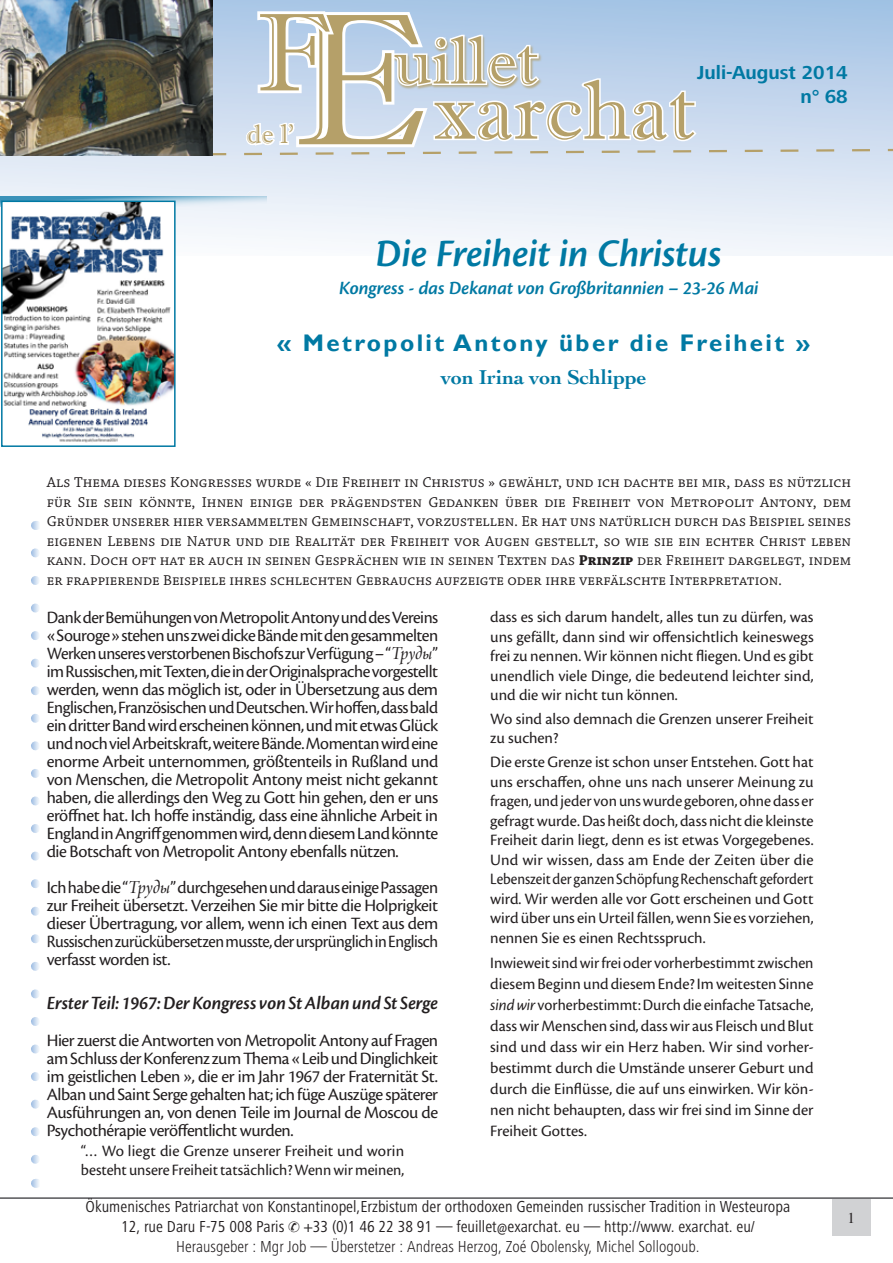
<style>
.page{position:relative;width:893px;height:1263px;background:#fff}
.page>*{position:absolute;margin:0;border:0;box-sizing:border-box;transform-origin:0 0}
.t1{font:187.5px "Imprint MT Shadow";color:#b5a069}
.t2{font:110.7px "Imprint MT Shadow";color:#b5a069}
.t3{font:84px "Imprint MT Shadow";color:#b5a069}
.t4{font:67.05px "Imprint MT Shadow";color:#b5a069}
.Cronos-texte_TItre{font:40.5px "Cronos Pro Semibold Subh It";letter-spacing:-.005em;color:#0079a3}
.t5{font:27px "Imprint MT Shadow";color:#b5a069}
.Titre_Voyage{font:700 24px "Gill Sans";letter-spacing:.1em;color:#0079a3}
.intertitre{font:700 21px "Cochin";color:#0079a3}
.Cronos-texte_TItre-2{font:19.5px "Cronos Pro Semibold Subh It";color:#231f20}
.Cronos-texte_TItre-3{font:19.5px "Cronos Pro Semibold Subh It";letter-spacing:-.005em;color:#0079a3}
.Frutiger-RETRAIT{font:700 19.5px "Frutiger Next LT";color:#0079a3}
.Cronos-Deutsch{font:18px/18px "Cronos Pro";letter-spacing:-.025em;color:#231f20;text-align:justify}
.Cronos-texte_retrait{font:16.5px/19.5px "Cronos Pro";color:#231f20;text-align:justify}
.t6{font:condensed 16.5px "Frutiger Next LT";color:#231f20}
.t7{font:300 condensed 16.5px "Frutiger Next LT";color:#231f20}
.chapeau{font:15px/19.5px "Chaparral Pro Capt";color:#231f20;text-align:justify}
.t8{font:15px "Times";color:#231f20}
.s1{font-family:"Chaparral Pro";font-weight:700}
.s2{font-family:"Arno Pro Italic Display";font-size:19.5px}
.s3{font-style:italic}
</style>
<div class="page">
<svg style="left:0;top:0;width:893px;height:255px"></svg>
<div style="left:832px;top:1199px;width:38px;height:37px;background:#d1d2d4"></div>
<hr style="left:0;top:1197px;width:893px;height:2px;background:#636366">
<img style="left:0;top:0;width:213px;height:155px">
<svg style="left:206px;top:8px;width:687px;height:148px"></svg>
<svg style="left:31px;top:553px;width:8px;height:611px"></svg>
<svg style="left:0;top:196px;width:266px;height:11px;background:#90c0d7"></svg>
<img style="left:4px;top:204px;width:169px;height:239px">
<div style="left:1px;top:201px;width:175px;height:246px;border:2px solid #0079a3"></div>
<p class="t2" style="left:257px;top:-12px;width:76px">F</p>
<p class="t1" style="left:295px;top:-30px;width:132px">E</p>
<p class="t4" style="left:393px;top:21px;width:146px">uillet</p>
<p class="Frutiger-RETRAIT" style="left:697px;top:61px;width:152px">Juli-August 2014</p>
<p class="Frutiger-RETRAIT" style="left:800px;top:85px;width:49px">n° 68</p>
<p class="t3" style="left:434px;top:61px;width:263px">xarchat</p>
<p class="t5" style="left:247px;top:118px;width:49px">de l’</p>
<p class="Cronos-texte_TItre" style="left:376px;top:230px;width:347px">Die Freiheit in Christus</p>
<p class="Cronos-texte_TItre-3" style="left:339px;top:277px;width:421px">Kongress - das Dekanat von Großbritannien – 23-26 Mai</p>
<p class="Titre_Voyage" style="left:277px;top:329px;width:534px">« Metropolit Antony über die Freiheit »</p>
<p class="intertitre" style="left:441px;top:363px;width:207px">von Irina von Schlippe</p>
<p class="chapeau" style="left:47px;top:473px;width:806px">Als Thema dieses Kongresses wurde « Die Freiheit in Christus » gewählt, und ich dachte bei mir, dass es nützlich für Sie sein könnte, Ihnen einige der prägendsten Gedanken über die Freiheit von Metropolit Antony, dem Gründer unserer hier versammelten Gemeinschaft, vorzustellen. Er hat uns natürlich durch das Beispiel seines eigenen Lebens die Natur und die Realität der Freiheit vor Augen gestellt, so wie sie ein echter Christ leben kann. Doch oft hat er auch in seinen Gesprächen wie in seinen Texten das <span class="s1">Prinzip</span> der Freiheit dargelegt, indem er frappierende Beispiele ihres schlechten Gebrauchs aufzeigte oder ihre verfälschte Interpretation.</p>
<p class="Cronos-Deutsch" style="left:47px;top:609px;width:393px">Dank der Bemühungen von Metropolit Antony und des Vereins « Souroge » stehen uns zwei dicke Bände mit den gesammelten Werken unseres verstorbenen Bischofs zur Verfügung – “<span class="s2">Труды</span>” im Russischen, mit Texten, die in der Originalsprache vorgestellt werden, wenn das möglich ist, oder in Übersetzung aus dem Englischen, Französischen und Deutschen. Wir hoffen, dass bald ein dritter Band wird erscheinen können, und mit etwas Glück und noch viel Arbeitskraft, weitere Bände. Momentan wird eine enorme Arbeit unternommen, größtenteils in Rußland und von Menschen, die Metropolit Antony meist nicht gekannt haben, die allerdings den Weg zu Gott hin gehen, den er uns eröffnet hat. Ich hoffe inständig, dass eine ähnliche Arbeit in England in Angriff genommen wird, denn diesem Land könnte die Botschaft von Metropolit Antony ebenfalls nützen.</p>
<p class="Cronos-Deutsch" style="left:47px;top:879px;width:393px">Ich habe die “<span class="s2">Труды</span>” durchgesehen und daraus einige Passagen zur Freiheit übersetzt. Verzeihen Sie mir bitte die Holprigkeit dieser Übertragung, vor allem, wenn ich einen Text aus dem Russischen zurückübersetzen musste, der ursprünglich in Englisch verfasst worden ist.</p>
<p class="Cronos-texte_TItre-2" style="left:47px;top:991px;width:393px">Erster Teil: 1967: Der Kongress von St Alban und St Serge</p>
<p class="Cronos-Deutsch" style="left:47px;top:1031px;width:393px">Hier zuerst die Antworten von Metropolit Antony auf Fragen am Schluss der Konferenz zum Thema « Leib und Dinglichkeit im geistlichen Leben », die er im Jahr 1967 der Fraternität St.<br>Alban und Saint Serge gehalten hat; ich füge Auszüge späterer Ausführungen an, von denen Teile im Journal de Moscou de Psychothérapie veröffentlicht wurden.</p>
<p class="Cronos-texte_retrait" style="left:81px;top:1141px;width:325px">“… Wo liegt die Grenze unserer Freiheit und worin besteht unsere Freiheit tatsächlich? Wenn wir meinen,</p>
<p class="Cronos-texte_retrait" style="left:490px;top:607px;width:325px">dass es sich darum handelt, alles tun zu dürfen, was uns gefällt, dann sind wir offensichtlich keineswegs frei zu nennen. Wir können nicht fliegen. Und es gibt unendlich viele Dinge, die bedeutend leichter sind, und die wir nicht tun können.</p>
<p class="Cronos-texte_retrait" style="left:490px;top:709px;width:325px">Wo sind also demnach die Grenzen unserer Freiheit zu suchen?</p>
<p class="Cronos-texte_retrait" style="left:490px;top:752px;width:325px">Die erste Grenze ist schon unser Entstehen. Gott hat uns erschaffen, ohne uns nach unserer Meinung zu fragen, und jeder von uns wurde geboren, ohne dass er gefragt wurde. Das heißt doch, dass nicht die kleinste Freiheit darin liegt, denn es ist etwas Vorgegebenes.<br>Und wir wissen, dass am Ende der Zeiten über die Lebenszeit der ganzen Schöpfung Rechenschaft gefordert wird. Wir werden alle vor Gott erscheinen und Gott wird über uns ein Urteil fällen, wenn Sie es vorziehen, nennen Sie es einen Rechtsspruch.</p>
<p class="Cronos-texte_retrait" style="left:490px;top:952px;width:325px;line-height:21px">Inwieweit sind wir frei oder vorherbestimmt zwischen diesem Beginn und diesem Ende? Im weitesten Sinne <span class="s3">sind wir</span> vorherbestimmt: Durch die einfache Tatsache, dass wir Menschen sind, dass wir aus Fleisch und Blut sind und dass wir ein Herz haben. Wir sind vorher&shy;bestimmt durch die Umstände unserer Geburt und durch die Einflüsse, die auf uns einwirken. Wir kön&shy;nen nicht behaupten, dass wir frei sind im Sinne der Freiheit Gottes.</p>
<p class="t6" style="left:86px;top:1197px;width:706px">Ökumenisches Patriarchat von Konstantinopel,Erzbistum der orthodoxen Gemeinden russischer Tradition in Westeuropa</p>
<p class="t6" style="left:121px;top:1217px;width:635px">12, rue Daru F-75 008 Paris ✆ +33 (0)1 46 22 38 91 — feuillet@exarchat. eu — http://www. exarchat. eu/</p>
<p class="t7" style="left:176px;top:1237px;width:525px">Herausgeber : Mgr Job — Überstetzer : Andreas Herzog, Zoé Obolensky, Michel Sollogoub.</p>
<p class="t8" style="left:847px;top:1204px;width:9px">1</p>
</div>
